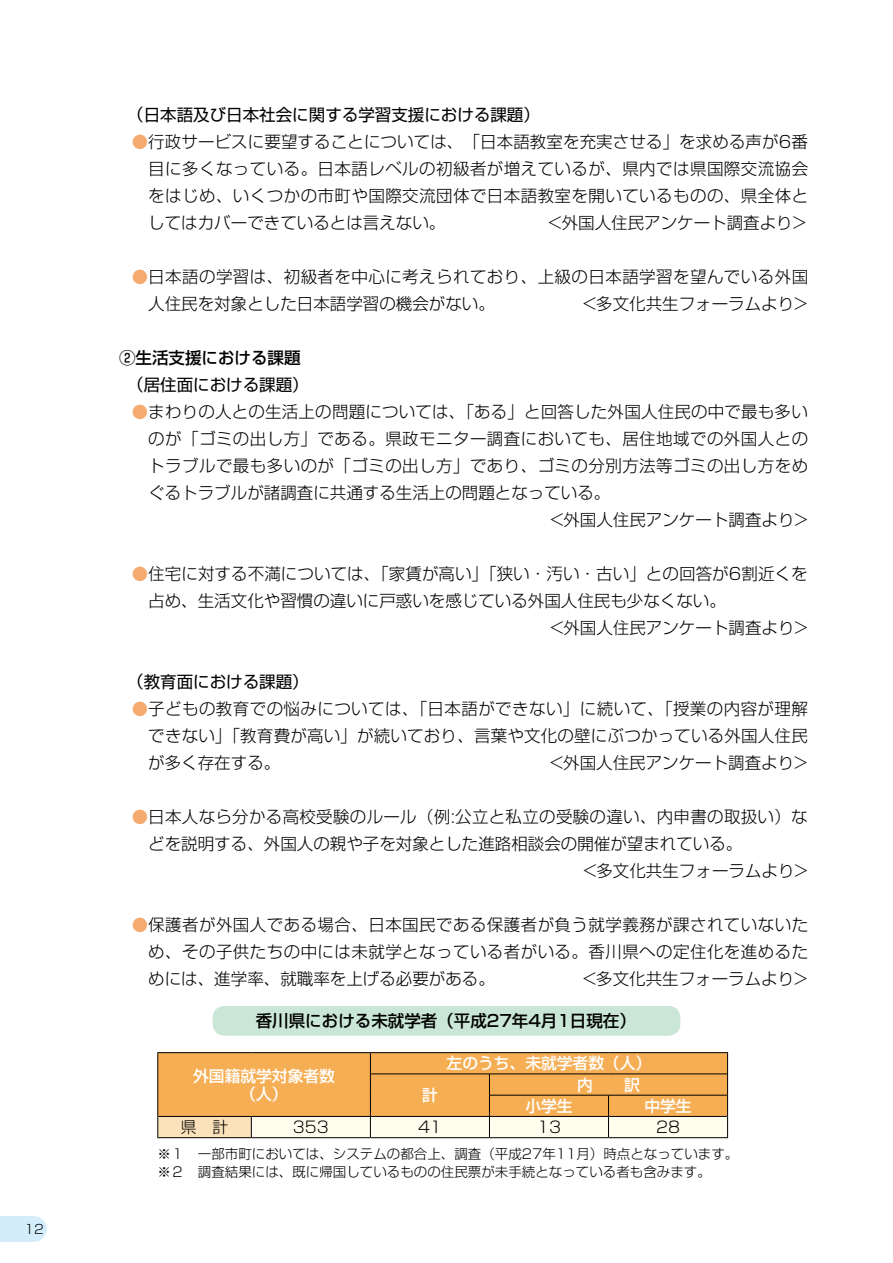
<style>
.page{position:relative;width:893px;height:1263px;background:#fff}
.page>*{position:absolute;margin:0;border:0;box-sizing:border-box;transform-origin:0 0}
.t1{font:300 16.5px/27px "Shin Go Pro";letter-spacing:.01em;color:#000}
.t2{font:16.5px "Shin Go Pro";color:#000}
.t3{font:500 16.5px "Shin Go Pro";color:#000}
.t4{font:500 15.75px/18px "Shin Go Pro";color:#fff;text-align:center}
.t5{font:300 15.75px "Shin Go Pro";color:#000}
.t6{font:300 13.5px/18px "Shin Go Pro";color:#000}
.t7{font:300 12.75px "Shin Go Pro";color:#000}
.s1{color:#f5ab70}
</style>
<div class="page">
<div style="left:0;top:1216px;width:34px;height:26px;background:#d3edfb"></div>
<div style="left:21px;top:1216px;width:26px;height:26px;background:#d3edfb;border-radius:50%"></div>
<div style="left:213px;top:1006px;width:467px;height:30px;background:#c9e6d7;border-radius:12px"></div>
<hr style="left:157px;top:1052px;width:94px;height:1px;background:#000">
<hr style="left:251px;top:1052px;width:119px;height:1px;background:#000">
<hr style="left:370px;top:1052px;width:119px;height:1px;background:#000">
<hr style="left:489px;top:1052px;width:119px;height:1px;background:#000">
<hr style="left:608px;top:1052px;width:120px;height:1px;background:#000">
<svg style="left:157px;top:1053px;width:571px;height:84px;background:#f1bb74"></svg>
<hr style="left:157px;top:1137px;width:94px;height:1px;background:#000">
<hr style="left:251px;top:1137px;width:119px;height:1px;background:#000">
<hr style="left:370px;top:1137px;width:119px;height:1px;background:#000">
<hr style="left:489px;top:1137px;width:119px;height:1px;background:#000">
<hr style="left:608px;top:1137px;width:120px;height:1px;background:#000">
<hr style="left:370px;top:1074px;width:119px;height:1px;background:#000">
<hr style="left:489px;top:1074px;width:119px;height:1px;background:#000">
<hr style="left:608px;top:1074px;width:119px;height:1px;background:#000">
<hr style="left:489px;top:1095px;width:119px;height:1px;background:#000">
<hr style="left:608px;top:1095px;width:119px;height:1px;background:#000">
<p class="t7" style="left:24px;top:1218px;width:21px">12</p>
<p class="t2" style="left:136px;top:101px;width:406px">(日本語及び日本社会に関する学習支援における課題）</p>
<p class="t1" style="left:132px;top:126px;width:678px"><span class="s1">◦</span>行政サービスに要望することについては、「日本語教室を充実させる」を求める声が6番</p>
<p class="t1" style="left:148px;top:153px;width:661px">目に多くなっている。日本語レベルの初級者が増えているが、県内では県国際交流協会</p>
<p class="t1" style="left:148px;top:180px;width:661px">をはじめ、いくつかの市町や国際交流団体で日本語教室を開いているものの、県全体と</p>
<p class="t1" style="left:148px;top:207px;width:298px">してはカバーできているとは言えない。</p>
<p class="t1" style="left:548px;top:207px;width:259px">&lt;外国人住民アンケート調査より&gt;</p>
<p class="t1" style="left:148px;top:261px;width:661px;text-indent:-16px"><span class="s1">◦</span>日本語の学習は、初級者を中心に考えられており、上級の日本語学習を望んでいる外国人住民を対象とした日本語学習の機会がない。</p>
<p class="t1" style="left:583px;top:288px;width:226px">&lt;多文化共生フォーラムより&gt;</p>
<p class="t3" style="left:119px;top:344px;width:183px">②生活支援における課題</p>
<p class="t2" style="left:136px;top:371px;width:175px">(居住面における課題）</p>
<p class="t1" style="left:132px;top:396px;width:677px"><span class="s1">◦</span>まわりの人との生活上の問題については､「ある」と回答した外国人住民の中で最も多い</p>
<p class="t1" style="left:148px;top:423px;width:661px">のが「ゴミの出し方」である。県政モニター調査においても、居住地域での外国人との</p>
<p class="t1" style="left:148px;top:450px;width:661px">トラブルで最も多いのが「ゴミの出し方」であり、ゴミの分別方法等ゴミの出し方をめ</p>
<p class="t1" style="left:148px;top:477px;width:463px">ぐるトラブルが諸調査に共通する生活上の問題となっている。</p>
<p class="t1" style="left:550px;top:504px;width:259px">&lt;外国人住民アンケート調査より&gt;</p>
<p class="t1" style="left:132px;top:558px;width:677px"><span class="s1">◦</span>住宅に対する不満については､「家賃が高い｣「狭い・汚い・古い」との回答が6割近くを</p>
<p class="t1" style="left:148px;top:585px;width:579px">占め、生活文化や習慣の違いに戸惑いを感じている外国人住民も少なくない。</p>
<p class="t1" style="left:550px;top:612px;width:259px">&lt;外国人住民アンケート調査より&gt;</p>
<p class="t2" style="left:136px;top:668px;width:208px">(教育面における課題）　　</p>
<p class="t1" style="left:132px;top:693px;width:678px"><span class="s1">◦</span>子どもの教育での悩みについては､「日本語ができない」に続いて､「授業の内容が理解</p>
<p class="t1" style="left:148px;top:720px;width:661px">できない｣「教育費が高い」が続いており、言葉や文化の壁にぶつかっている外国人住民</p>
<p class="t1" style="left:148px;top:747px;width:133px">が多く存在する。</p>
<p class="t1" style="left:550px;top:747px;width:259px">&lt;外国人住民アンケート調査より&gt;</p>
<p class="t1" style="left:132px;top:801px;width:677px"><span class="s1">◦</span>日本人なら分かる高校受験のルール（例:公立と私立の受験の違い、内申書の取扱い）な</p>
<p class="t1" style="left:148px;top:828px;width:596px">どを説明する、外国人の親や子を対象とした進路相談会の開催が望まれている。</p>
<p class="t1" style="left:583px;top:855px;width:226px">&lt;多文化共生フォーラムより&gt;</p>
<p class="t1" style="left:148px;top:909px;width:661px;text-align:justify;text-indent:-16px"><span class="s1">◦</span>保護者が外国人である場合、日本国民である保護者が負う就学義務が課されていないため、その子供たちの中には未就学となっている者がいる。香川県への定住化を進めるためには、進学率、就職率を上げる必要がある。</p>
<p class="t1" style="left:583px;top:963px;width:226px">&lt;多文化共生フォーラムより&gt;</p>
<p class="t3" style="left:256px;top:1007px;width:382px">香川県における未就学者（平成27年4月1日現在）</p>
<p class="t4" style="left:193px;top:1065px;width:143px">外国籍就学対象者数（人）</p>
<p class="t4" style="left:447px;top:1052px;width:206px">左のうち、未就学者数（人）</p>
<p class="t4" style="left:577px;top:1074px;width:64px">内　　訳</p>
<p class="t4" style="left:422px;top:1084px;width:17px">計</p>
<p class="t4" style="left:525px;top:1095px;width:49px">小学生</p>
<p class="t4" style="left:644px;top:1095px;width:49px">中学生</p>
<p class="t5" style="left:181px;top:1114px;width:49px">県　計</p>
<p class="t5" style="left:293px;top:1114px;width:37px">353</p>
<p class="t5" style="left:418px;top:1114px;width:25px">41</p>
<p class="t5" style="left:537px;top:1114px;width:25px">13</p>
<p class="t5" style="left:656px;top:1114px;width:25px">28</p>
<p class="t6" style="left:157px;top:1143px;width:582px">※１　一部市町においては、システムの都合上、調査（平成27年11月）時点となっています。※２　調査結果には、既に帰国しているものの住民票が未手続となっている者も含みます。</p>
</div>
